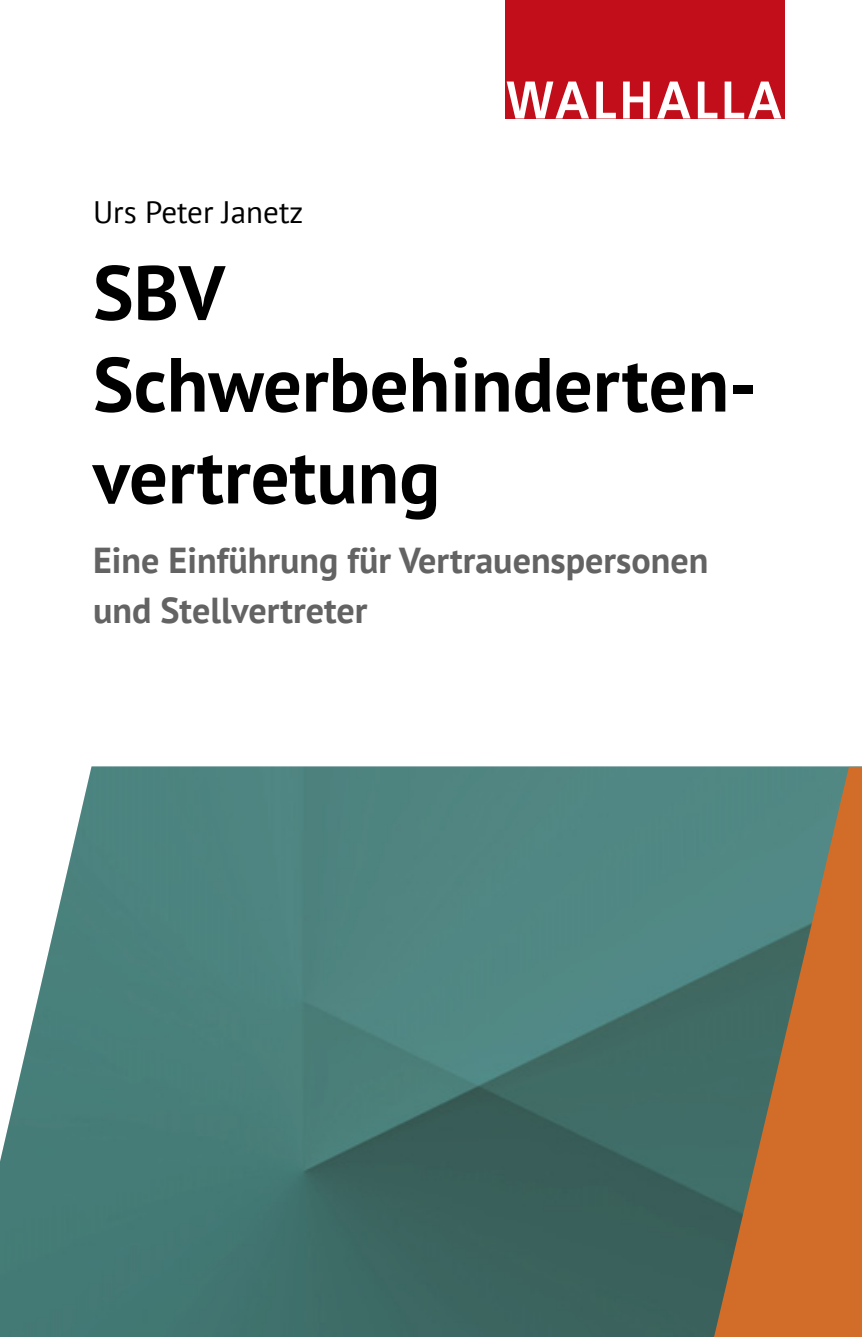
<style>
.page{position:relative;width:862px;height:1340px;background:#fff}
.page>*{position:absolute;margin:0;border:0;box-sizing:border-box;transform-origin:0 0}
.t1{font:700 76.5px/91.8px "PT Sans";color:#000}
.t2{font:700 36px/49.5px "PT Sans";color:#636363}
.t3{font:31.05px "PT Sans";color:#000}
</style>
<div class="page">
<img style="left:0;top:766px;width:709px;height:570px">
<svg style="left:709px;top:766px;width:152px;height:570px;background:#90734d"></svg>
<div style="left:505px;top:0;width:279px;height:118px;background:#c20e1a"></div>
<svg style="left:506px;top:82px;width:275px;height:36px"></svg>
<p class="t3" style="left:93px;top:191px;width:212px">Urs Peter Janetz</p>
<h1 class="t1" style="left:93px;top:245px;width:665px">SBV<br>Schwerbehinderten&shy;vertretung</h1>
<p class="t2" style="left:93px;top:535px;width:616px">Eine Einführung für Vertrauenspersonen und Stellvertreter</p>
</div>
